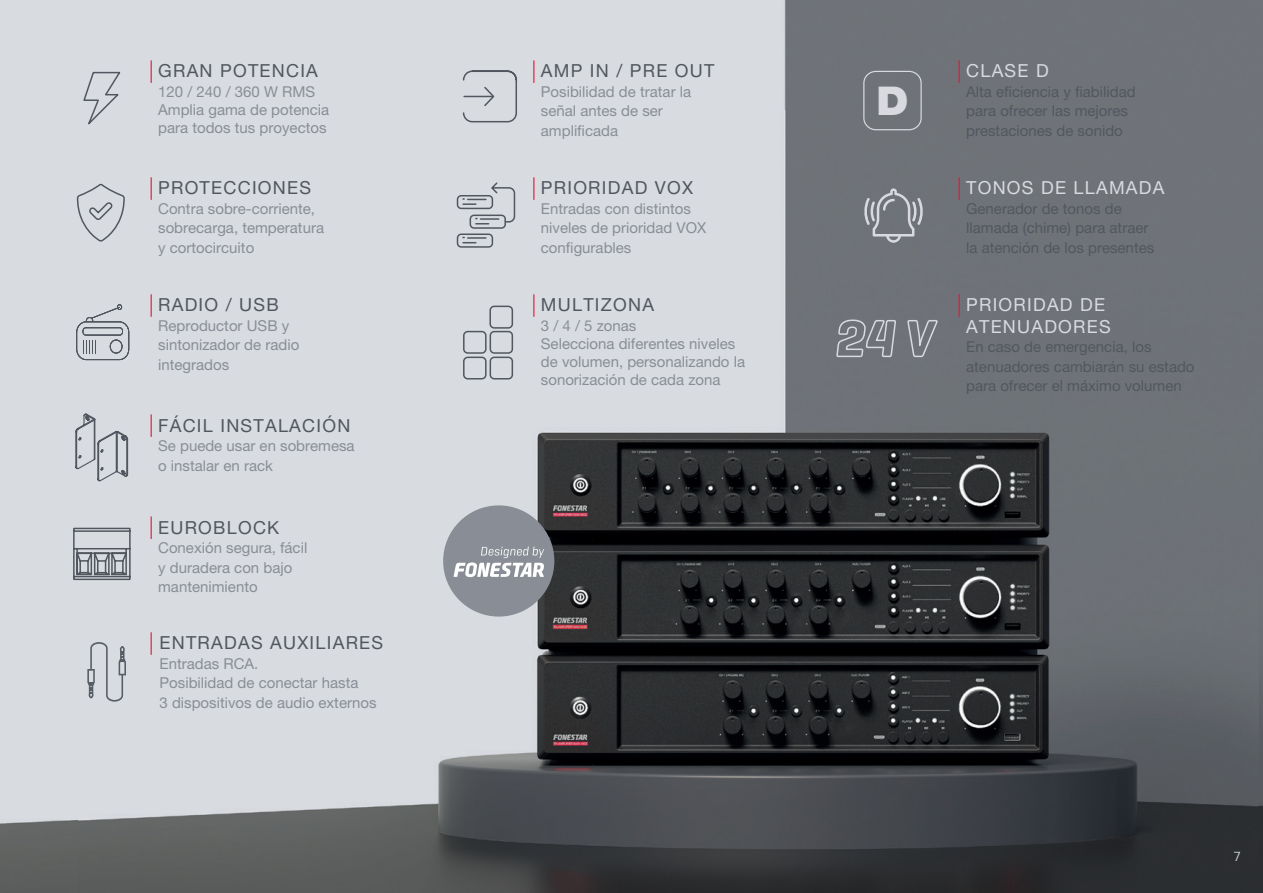
<style>
.page{position:relative;width:1263px;height:893px;background:#fff}
.page>*{position:absolute;margin:0;border:0;box-sizing:border-box;transform-origin:0 0}
.t1{font:900 39.75px "Helvetica Neue LT Pro";color:#d8dadf;scale:1.04 1}
.t2{font:18px "Helvetica Neue LT Pro";letter-spacing:.07em;color:#52575f}
.t3{font:18px/21.6px "Helvetica Neue LT Pro";letter-spacing:.07em;color:#d8dadf}
.t4{font:15px/19.5px "Helvetica Neue LT Pro";color:#898e96}
.t5{font:15px/19.5px "Helvetica Neue LT Pro";color:#52575f}
.t6{font:13.5px "Geogrotesque";color:#d8dadf}
</style>
<div class="page">
<img style="left:0;top:35px;width:1263px;height:858px">
<img style="left:79px;top:111px;width:1180px;height:782px">
<svg style="left:151px;top:60px;width:1px;height:23px"></svg>
<svg style="left:151px;top:177px;width:1px;height:23px"></svg>
<svg style="left:151px;top:294px;width:1px;height:23px"></svg>
<svg style="left:151px;top:414px;width:1px;height:23px"></svg>
<svg style="left:151px;top:516px;width:1px;height:23px"></svg>
<svg style="left:151px;top:632px;width:1px;height:23px"></svg>
<svg style="left:533px;top:60px;width:1px;height:23px"></svg>
<svg style="left:533px;top:177px;width:1px;height:23px"></svg>
<svg style="left:533px;top:294px;width:1px;height:23px"></svg>
<hr style="left:958px;top:60px;width:2px;height:23px;background:#e21736">
<hr style="left:958px;top:177px;width:2px;height:23px;background:#e21736">
<hr style="left:958px;top:294px;width:2px;height:23px;background:#e21736">
<svg style="left:82px;top:71px;width:40px;height:59px;background:#c9ccd1"></svg>
<svg style="left:72px;top:527px;width:59px;height:54px;background:#a6a9b0"></svg>
<svg style="left:74px;top:413px;width:55px;height:70px;background:#c0c4c9"></svg>
<svg style="left:87px;top:642px;width:39px;height:60px;background:#bfc3c8"></svg>
<svg style="left:836px;top:319px;width:102px;height:39px;background:#81858b"></svg>
<svg style="left:76px;top:304px;width:53px;height:56px;background:#bec1c7"></svg>
<svg style="left:462px;top:70px;width:56px;height:53px;background:#c8cbd0"></svg>
<div style="left:443px;top:505px;width:111px;height:112px;background:#898e96;border-radius:50%"></div>
<svg style="left:453px;top:547px;width:91px;height:30px"></svg>
<svg style="left:76px;top:184px;width:50px;height:58px;background:#c8cbd1"></svg>
<svg style="left:462px;top:330px;width:52px;height:50px;background:#bfc2c8"></svg>
<div style="left:489px;top:306px;width:24px;height:23px;border:2px solid #52575f;border-radius:4px"></div>
<div style="left:863px;top:71px;width:59px;height:59px;border:1px solid #d8dadf;border-radius:12px"></div>
<svg style="left:456px;top:181px;width:60px;height:67px;background:#c1c4ca"></svg>
<svg style="left:863px;top:188px;width:61px;height:55px;background:#84888d"></svg>
<p class="t2" style="left:158px;top:60px;width:161px">GRAN POTENCIA</p>
<p class="t4" style="left:158px;top:82px;width:173px;line-height:18px">120 / 240 / 360 W RMS<br>Amplia gama de potencia para todos tus proyectos</p>
<p class="t2" style="left:158px;top:177px;width:154px">PROTECCIONES</p>
<p class="t4" style="left:158px;top:199px;width:167px">Contra sobre-corriente, sobrecarga, temperatura y cortocircuito</p>
<p class="t2" style="left:158px;top:294px;width:122px">RADIO / USB</p>
<p class="t4" style="left:158px;top:316px;width:143px">Reproductor USB y sintonizador de radio integrados</p>
<p class="t2" style="left:158px;top:414px;width:194px">FÁCIL INSTALACIÓN</p>
<p class="t4" style="left:158px;top:436px;width:198px">Se puede usar en sobremesa o instalar en rack</p>
<p class="t2" style="left:158px;top:516px;width:123px">EUROBLOCK</p>
<p class="t4" style="left:158px;top:538px;width:151px">Conexión segura, fácil y duradera con bajo mantenimiento</p>
<p class="t2" style="left:159px;top:632px;width:225px">ENTRADAS AUXILIARES</p>
<p class="t4" style="left:159px;top:654px;width:218px">Entradas RCA.<br>Posibilidad de conectar hasta<br>3 dispositivos de audio externos</p>
<p class="t2" style="left:541px;top:60px;width:175px">AMP IN / PRE OUT</p>
<p class="t4" style="left:541px;top:82px;width:152px">Posibilidad de tratar la señal antes de ser amplificada</p>
<p class="t2" style="left:541px;top:177px;width:154px">PRIORIDAD VOX</p>
<p class="t4" style="left:541px;top:199px;width:167px">Entradas con distintos niveles de prioridad VOX configurables</p>
<p class="t2" style="left:541px;top:294px;width:115px">MULTIZONA</p>
<p class="t4" style="left:541px;top:316px;width:206px;line-height:18px">3 / 4 / 5 zonas<br>Selecciona diferentes niveles de volumen, personalizando la sonorización de cada zona</p>
<h1 class="t1" style="left:876px;top:77px;width:32px">D</h1>
<p class="t3" style="left:966px;top:60px;width:84px">CLASE D</p>
<p class="t5" style="left:966px;top:82px;width:171px">Alta eficiencia y fiabilidad para ofrecer las mejores prestaciones de sonido</p>
<p class="t3" style="left:966px;top:177px;width:200px">TONOS DE LLAMADA</p>
<p class="t5" style="left:966px;top:199px;width:190px">Generador de tonos de llamada (chime) para atraer la atención de los presentes</p>
<p class="t3" style="left:966px;top:294px;width:146px">PRIORIDAD DE<br>ATENUADORES</p>
<p class="t5" style="left:966px;top:337px;width:230px">En caso de emergencia, los atenuadores cambiarán su estado para ofrecer el máximo volumen</p>
<p class="t6" style="left:1233px;top:848px;width:9px">7</p>
</div>
